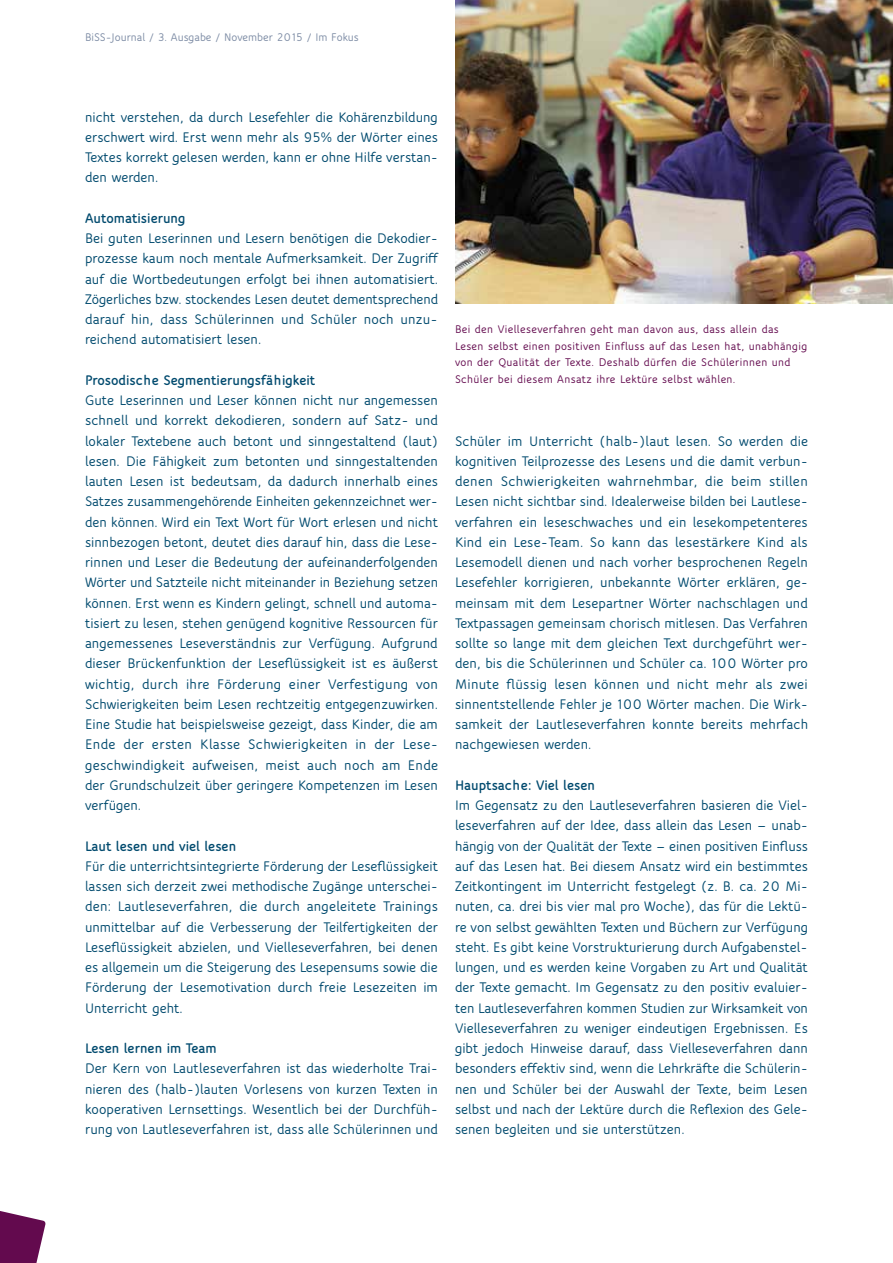
<style>
.page{position:relative;width:893px;height:1263px;background:#fff}
.page>*{position:absolute;margin:0;border:0;box-sizing:border-box;transform-origin:0 0}
.t1{font:700 15px/20.2px "Speak OT";color:#004a6e;text-align:justify}
.t2{font:800 15px "Speak OT";color:#004a6e}
.t3{font:700 12px/16.5px "Speak OT";letter-spacing:.03em;color:#630a4e}
.t4{font:700 12px "Speak OT";color:#7c8ba4}
</style>
<div class="page">
<img style="left:455px;top:0;width:438px;height:304px">
<svg style="left:0;top:1211px;width:46px;height:52px"></svg>
<p class="t4" style="left:85px;top:29px;width:275px">BiSS-Journal / 3. Ausgabe / November 2015 / Im Fokus</p>
<p class="t1" style="left:85px;top:106px;width:354px">nicht verstehen, da durch Lesefehler die Kohärenzbildung erschwert wird. Erst wenn mehr als 95% der Wörter eines Textes korrekt gelesen werden, kann er ohne Hilfe verstan&shy;den werden.</p>
<p class="t2" style="left:85px;top:208px;width:102px">Automatisierung</p>
<p class="t1" style="left:85px;top:228px;width:355px;text-align:left">Bei guten Leserinnen und Lesern benötigen die Dekodier&shy;prozesse kaum noch mentale Aufmerksamkeit. Der Zugriff auf die Wortbedeutungen erfolgt bei ihnen automatisiert.<br>Zögerliches bzw. stockendes Lesen deutet dementsprechend darauf hin, dass Schülerinnen und Schüler noch unzu&shy;reichend automatisiert lesen.</p>
<p class="t2" style="left:85px;top:370px;width:232px">Prosodische Segmentierungsfähigkeit</p>
<p class="t1" style="left:85px;top:390px;width:355px;text-align:left">Gute Leserinnen und Leser können nicht nur angemessen schnell und korrekt dekodieren, sondern auf Satz- und lokaler Textebene auch betont und sinngestaltend (laut) lesen. Die Fähigkeit zum betonten und sinngestaltenden lauten Lesen ist bedeutsam, da dadurch innerhalb eines Satzes zusammengehörende Einheiten gekennzeichnet wer&shy;den können. Wird ein Text Wort für Wort erlesen und nicht sinnbezogen betont, deutet dies darauf hin, dass die Lese&shy;rinnen und Leser die Bedeutung der aufeinanderfolgenden Wörter und Satzteile nicht miteinander in Beziehung setzen können. Erst wenn es Kindern gelingt, schnell und automa&shy;tisiert zu lesen, stehen genügend kognitive Ressourcen für angemessenes Leseverständnis zur Verfügung. Aufgrund dieser Brückenfunktion der Leseflüssigkeit ist es äußerst wichtig, durch ihre Förderung einer Verfestigung von Schwierigkeiten beim Lesen rechtzeitig entgegenzuwirken.<br>Eine Studie hat beispielsweise gezeigt, dass Kinder, die am Ende der ersten Klasse Schwierigkeiten in der Lese&shy;geschwindigkeit aufweisen, meist auch noch am Ende der Grundschulzeit über geringere Kompetenzen im Lesen verfügen.</p>
<p class="t2" style="left:85px;top:836px;width:153px">Laut lesen und viel lesen</p>
<p class="t1" style="left:85px;top:855px;width:354px">Für die unterrichtsintegrierte Förderung der Leseflüssigkeit lassen sich derzeit zwei methodische Zugänge unterschei&shy;den: Lautleseverfahren, die durch angeleitete Trainings unmittelbar auf die Verbesserung der Teilfertigkeiten der Leseflüssigkeit abzielen, und Vielleseverfahren, bei denen es allgemein um die Steigerung des Lesepensums sowie die Förderung der Lesemotivation durch freie Lesezeiten im Unterricht geht.</p>
<p class="t2" style="left:85px;top:1039px;width:133px">Lesen lernen im Team</p>
<p class="t1" style="left:85px;top:1058px;width:355px">Der Kern von Lautleseverfahren ist das wiederholte Trai&shy;nieren des (halb-)lauten Vorlesens von kurzen Texten in kooperativen Lernsettings. Wesentlich bei der Durchfüh&shy;rung von Lautleseverfahren ist, dass alle Schülerinnen und</p>
<p class="t3" style="left:455px;top:320px;width:354px">Bei den Vielleseverfahren geht man davon aus, dass allein das Lesen selbst einen positiven Einfluss auf das Lesen hat, unabhängig von der Qualität der Texte. Deshalb dürfen die Schülerinnen und Schüler bei diesem Ansatz ihre Lektüre selbst wählen.</p>
<p class="t1" style="left:455px;top:430px;width:355px;text-align:left">Schüler im Unterricht (halb-)laut lesen. So werden die kognitiven Teilprozesse des Lesens und die damit verbun&shy;denen Schwierigkeiten wahrnehmbar, die beim stillen Lesen nicht sichtbar sind. Idealerweise bilden bei Lautlese&shy;verfahren ein leseschwaches und ein lesekompetenteres Kind ein Lese-Team. So kann das lesestärkere Kind als Lesemodell dienen und nach vorher besprochenen Regeln Lesefehler korrigieren, unbekannte Wörter erklären, ge&shy;meinsam mit dem Lesepartner Wörter nachschlagen und Textpassagen gemeinsam chorisch mitlesen. Das Verfahren sollte so lange mit dem gleichen Text durchgeführt wer&shy;den, bis die Schülerinnen und Schüler ca. 100 Wörter pro Minute flüssig lesen können und nicht mehr als zwei sinnentstellende Fehler je 100 Wörter machen. Die Wirk&shy;samkeit der Lautleseverfahren konnte bereits mehrfach nachgewiesen werden.</p>
<p class="t2" style="left:455px;top:775px;width:141px">H auptsache: Viel lesen</p>
<p class="t1" style="left:455px;top:795px;width:355px">Im Gegensatz zu den Lautleseverfahren basieren die Viel&shy;leseverfahren auf der Idee, dass allein das Lesen — unab&shy;hängig von der Qualität der Texte — einen positiven Einfluss auf das Lesen hat. Bei diesem Ansatz wird ein bestimmtes Zeitkontingent im Unterricht festgelegt (z. B. ca. 20 Mi&shy;nuten, ca. drei bis vier mal pro Woche), das für die Lektü&shy;re von selbst gewählten Texten und Büchern zur Verfügung steht. Es gibt keine Vorstrukturierung durch Aufgabenstel&shy;lungen, und es werden keine Vorgaben zu Art und Qualität der Texte gemacht. Im Gegensatz zu den positiv evaluier&shy;ten Lautleseverfahren kommen Studien zur Wirksamkeit von Vielleseverfahren zu weniger eindeutigen Ergebnissen. Es gibt jedoch Hinweise darauf, dass Vielleseverfahren dann besonders effektiv sind, wenn die Lehrkräfte die Schülerin&shy;nen und Schüler bei der Auswahl der Texte, beim Lesen selbst und nach der Lektüre durch die Reflexion des Gele&shy;senen begleiten und sie unterstützen.</p>
</div>
